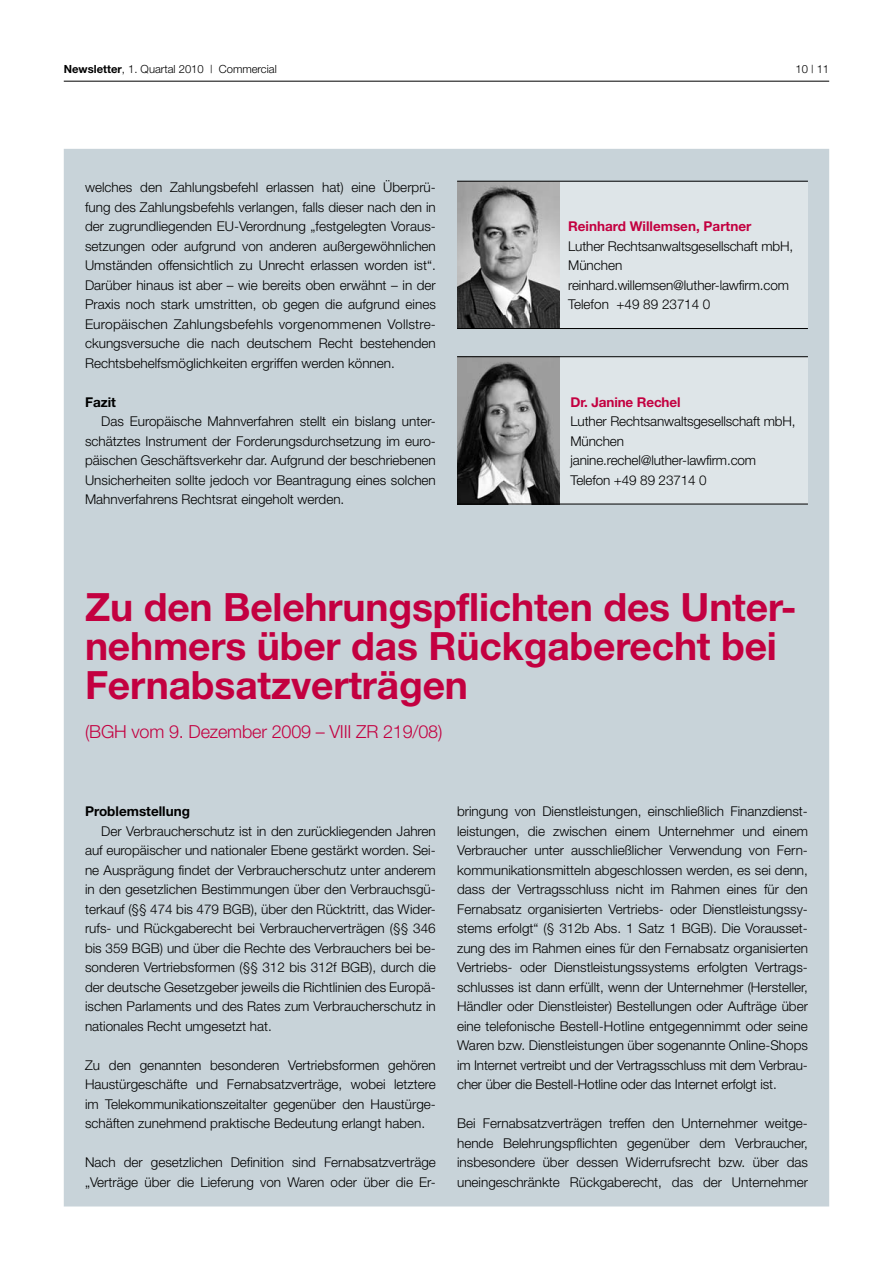
<style>
.page{position:relative;width:893px;height:1263px;background:#fff}
.page>*{position:absolute;margin:0;border:0;box-sizing:border-box;transform-origin:0 0}
.t1{font:700 39px/39px "Helvetica Neue";letter-spacing:-.005em;color:#c30040}
.t2{font:300 18px "Helvetica Neue";letter-spacing:-.01em;color:#c30040}
.t3{font:300 13.5px/19.5px "Helvetica Neue";color:#000;text-align:justify}
.t4{font:700 13.5px "Helvetica Neue";color:#c30040}
.t5{font:700 13.5px "Helvetica Neue";color:#000}
.t6{font:300 11.25px "Helvetica Neue";color:#000}
.s1{font-weight:700}
</style>
<div class="page">
<hr style="left:64px;top:81px;width:765px;height:1px;background:#000">
<div style="left:64px;top:149px;width:765px;height:1057px;background:#c8d3d9"></div>
<div style="left:560px;top:182px;width:248px;height:146px;background:#dee5e8"></div>
<img style="left:457px;top:182px;width:103px;height:146px">
<hr style="left:457px;top:181px;width:351px;height:1px;background:#000">
<hr style="left:457px;top:328px;width:351px;height:1px;background:#000">
<div style="left:560px;top:357px;width:248px;height:147px;background:#dee5e8"></div>
<img style="left:457px;top:357px;width:103px;height:147px">
<hr style="left:457px;top:356px;width:351px;height:1px;background:#000">
<hr style="left:457px;top:504px;width:351px;height:1px;background:#000">
<p class="t6" style="left:64px;top:62px;width:214px"><span class="s1">Newsletter</span>, 1. Quartal 2010 | Commercial</p>
<p class="t6" style="left:795px;top:62px;width:35px">10 | 11</p>
<p class="t3" style="left:85px;top:178px;width:352px">welches den Zahlungsbefehl erlassen hat) eine Überprü&shy;fung des Zahlungsbefehls verlangen, falls dieser nach den in der zugrundliegenden EU-Verordnung „festgelegten Voraus&shy;setzungen oder aufgrund von anderen außergewöhnlichen Umständen offensichtlich zu Unrecht erlassen worden ist“.<br>Darüber hinaus ist aber – wie bereits oben erwähnt – in der Praxis noch stark umstritten, ob gegen die aufgrund eines Europäischen Zahlungsbefehls vorgenommenen Vollstre&shy;ckungsversuche die nach deutschem Recht bestehenden Rechtsbehelfsmöglichkeiten ergriffen werden können.</p>
<p class="t5" style="left:85px;top:394px;width:32px">Fazit</p>
<p class="t3" style="left:85px;top:411px;width:352px;text-indent:16px">Das Europäische Mahnverfahren stellt ein bislang unter&shy;schätztes Instrument der Forderungsdurchsetzung im euro&shy;päischen Geschäftsverkehr dar. Aufgrund der beschriebenen Unsicherheiten sollte jedoch vor Beantragung eines solchen Mahnverfahrens Rechtsrat eingeholt werden.</p>
<p class="t4" style="left:568px;top:218px;width:185px">Reinhard Willemsen, Partner</p>
<p class="t3" style="left:568px;top:236px;width:227px;text-align:left">Luther Rechtsanwaltsgesellschaft mbH,<br>München reinhard.willemsen@luther-lawfirm.com<br>Telefon +49 89 23714 0</p>
<p class="t4" style="left:570px;top:394px;width:112px">Dr. Janine Rechel</p>
<p class="t3" style="left:570px;top:411px;width:227px;text-align:left">Luther Rechtsanwaltsgesellschaft mbH,<br>München janine.rechel@luther-lawfirm.com<br>Telefon +49 89 23714 0</p>
<h1 class="t1" style="left:85px;top:587px;width:713px">Zu den Belehrungspflichten des Unter&shy;nehmers über das Rückgaberecht bei<br>Fernabsatzverträgen</h1>
<h2 class="t2" style="left:85px;top:721px;width:359px">(BGH vom 9. Dezember 2009 – VIII ZR 219/08)</h2>
<p class="t5" style="left:85px;top:803px;width:106px">Problemstellung</p>
<p class="t3" style="left:85px;top:821px;width:352px;text-indent:16px">Der Verbraucherschutz ist in den zurückliegenden Jahren auf europäischer und nationaler Ebene gestärkt worden. Sei&shy;ne Ausprägung findet der Verbraucherschutz unter anderem in den gesetzlichen Bestimmungen über den Verbrauchsgü&shy;terkauf (§§ 474 bis 479 BGB), über den Rücktritt, das Wider&shy;rufs- und Rückgaberecht bei Verbraucherverträgen (§§ 346 bis 359 BGB) und über die Rechte des Verbrauchers bei be&shy;sonderen Vertriebsformen (§§ 312 bis 312f BGB), durch die der deutsche Gesetzgeber jeweils die Richtlinien des Europä&shy;ischen Parlaments und des Rates zum Verbraucherschutz in nationales Recht umgesetzt hat.</p>
<p class="t3" style="left:85px;top:1055px;width:352px">Zu den genannten besonderen Vertriebsformen gehören Haustürgeschäfte und Fernabsatzverträge, wobei letztere im Telekommunikationszeitalter gegenüber den Haustürge&shy;schäften zunehmend praktische Bedeutung erlangt haben.</p>
<p class="t3" style="left:85px;top:1152px;width:352px">Nach der gesetzlichen Definition sind Fernabsatzverträge „Verträge über die Lieferung von Waren oder über die Er-</p>
<p class="t3" style="left:457px;top:801px;width:352px">bringung von Dienstleistungen, einschließlich Finanzdienst&shy;leistungen, die zwischen einem Unternehmer und einem Verbraucher unter ausschließlicher Verwendung von Fern&shy;kommunikationsmitteln abgeschlossen werden, es sei denn, dass der Vertragsschluss nicht im Rahmen eines für den Fernabsatz organisierten Vertriebs- oder Dienstleistungssy&shy;stems erfolgt“ (§ 312b Abs. 1 Satz 1 BGB). Die Vorausset&shy;zung des im Rahmen eines für den Fernabsatz organisierten Vertriebs- oder Dienstleistungssystems erfolgten Vertrags&shy;schlusses ist dann erfüllt, wenn der Unternehmer (Hersteller, Händler oder Dienstleister) Bestellungen oder Aufträge über eine telefonische Bestell-Hotline entgegennimmt oder seine Waren bzw. Dienstleistungen über sogenannte Online-Shops im Internet vertreibt und der Vertragsschluss mit dem Verbrau&shy;cher über die Bestell-Hotline oder das Internet erfolgt ist.</p>
<p class="t3" style="left:457px;top:1113px;width:352px">Bei Fernabsatzverträgen treffen den Unternehmer weitge&shy;hende Belehrungspflichten gegenüber dem Verbraucher, insbesondere über dessen Widerrufsrecht bzw. über das uneingeschränkte Rückgaberecht, das der Unternehmer</p>
</div>
